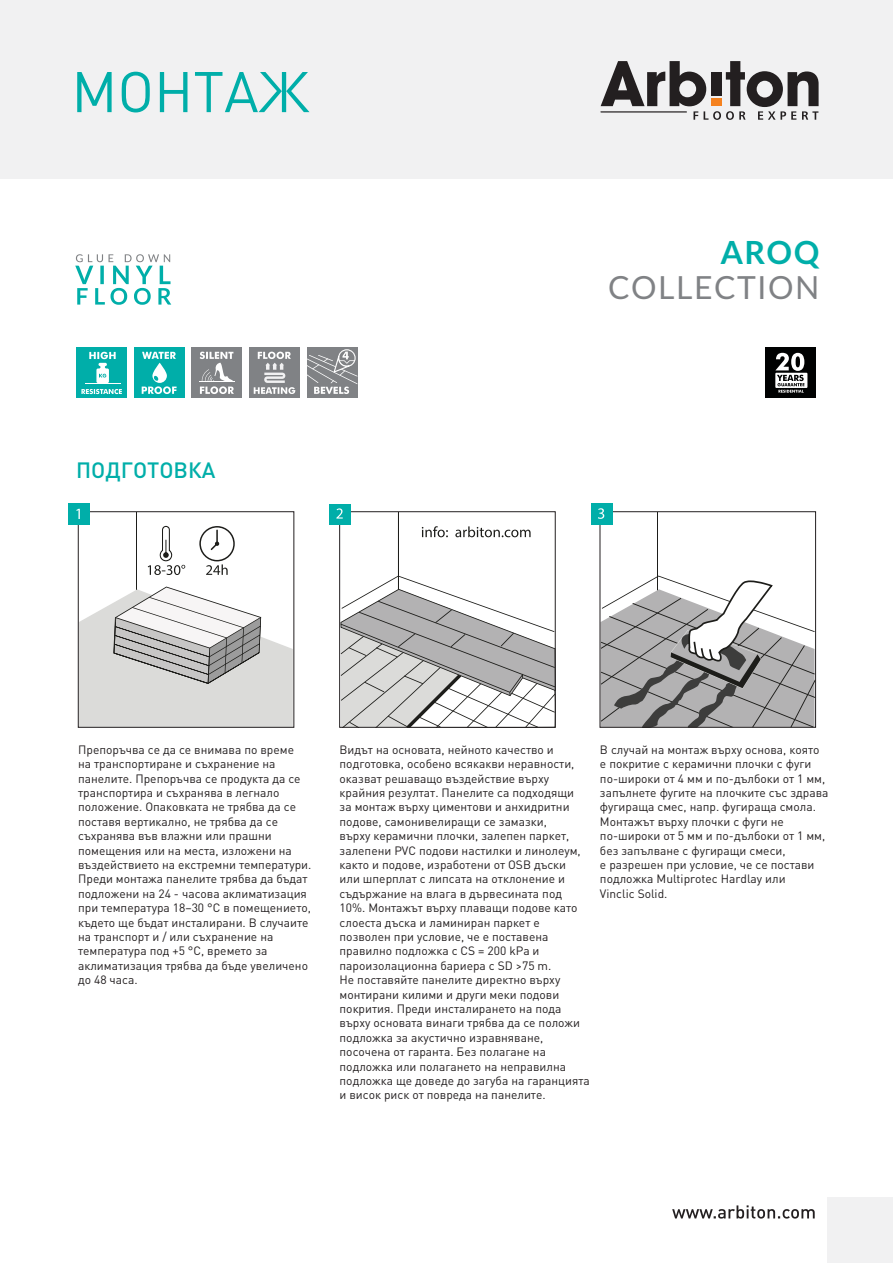
<style>
.page{position:relative;width:893px;height:1263px;background:#fff}
.page>*{position:absolute;margin:0;border:0;box-sizing:border-box;transform-origin:0 0}
.t1{font:56.4px "DIN Pro";color:#00aea9}
.t2{font:31.8px "Lato";letter-spacing:.05em;color:#808285}
.t3{font:700 31.8px "Lato";color:#00aea9}
.t4{font:500 21.9px "DIN Pro";color:#00aea9}
.t5{font:12px/14.4px "DIN Pro";color:#231f20}
</style>
<div class="page">
<hr style="left:657px;top:512px;width:1px;height:79px;background:#1d1d1a">
<svg style="left:602px;top:576px;width:212px;height:150px"></svg>
<div style="left:600px;top:511px;width:216px;height:217px;border:1px solid #231f20"></div>
<hr style="left:398px;top:512px;width:1px;height:79px;background:#1d1d1a">
<svg style="left:341px;top:576px;width:213px;height:150px"></svg>
<svg style="left:422px;top:526px;width:109px;height:11px"></svg>
<div style="left:339px;top:511px;width:217px;height:217px;border:1px solid #231f20"></div>
<div style="left:0;top:0;width:893px;height:179px;background:#f1f1f2"></div>
<svg style="left:601px;top:61px;width:218px;height:59px"></svg>
<div style="left:711px;top:98px;width:10px;height:8px;background:#f58220"></div>
<svg style="left:672px;top:1205px;width:143px;height:13px"></svg>
<div style="left:828px;top:1198px;width:65px;height:65px;background:#f1f1f2"></div>
<hr style="left:137px;top:512px;width:1px;height:79px;background:#1d1d1a">
<svg style="left:199px;top:526px;width:36px;height:49px"></svg>
<svg style="left:148px;top:526px;width:37px;height:49px"></svg>
<svg style="left:80px;top:586px;width:212px;height:140px"></svg>
<div style="left:78px;top:511px;width:216px;height:217px;border:1px solid #231f20"></div>
<div style="left:69px;top:504px;width:21px;height:21px;background:#00aea9"></div>
<svg style="left:76px;top:509px;width:4px;height:10px"></svg>
<div style="left:330px;top:504px;width:21px;height:20px;background:#00aea9"></div>
<svg style="left:336px;top:508px;width:7px;height:11px"></svg>
<div style="left:591px;top:503px;width:21px;height:22px;background:#00aea9"></div>
<svg style="left:598px;top:508px;width:6px;height:11px"></svg>
<div style="left:134px;top:348px;width:51px;height:50px;background:#00aea9"></div>
<div style="left:76px;top:348px;width:51px;height:50px;background:#00aea9"></div>
<svg style="left:142px;top:352px;width:35px;height:42px"></svg>
<svg style="left:75px;top:254px;width:96px;height:51px"></svg>
<svg style="left:81px;top:389px;width:41px;height:5px"></svg>
<svg style="left:89px;top:352px;width:27px;height:31px"></svg>
<hr style="left:85px;top:383px;width:35px;height:1px;background:#fff">
<div style="left:249px;top:348px;width:51px;height:50px;background:#808285"></div>
<div style="left:192px;top:348px;width:50px;height:50px;background:#808285"></div>
<svg style="left:254px;top:352px;width:41px;height:42px"></svg>
<svg style="left:199px;top:352px;width:36px;height:42px"></svg>
<div style="left:307px;top:348px;width:50px;height:50px;background:#808285"></div>
<svg style="left:307px;top:349px;width:50px;height:45px"></svg>
<div style="left:765px;top:348px;width:51px;height:50px;background:#000101"></div>
<svg style="left:775px;top:373px;width:32px;height:15px"></svg>
<svg style="left:775px;top:353px;width:29px;height:40px"></svg>
<h1 class="t1" style="left:71px;top:47px;width:240px">МОНТАЖ</h1>
<h3 class="t4" style="left:76px;top:452px;width:141px">ПОДГОТОВКА</h3>
<h2 class="t3" style="left:721px;top:229px;width:100px">AROQ</h2>
<h2 class="t2" style="left:608px;top:264px;width:213px">COLLECTION</h2>
<p class="t5" style="left:78px;top:742px;width:235px">Препоръчва се да се внимава по време<br>на транспортиране и съхранение на панелите. Препоръчва се продукта да се транспортира и съхранява в легнало положение. Опаковката не трябва да се поставя вертикално, не трябва да се съхранява във влажни или прашни помещения или на места, изложени на въздействието на екстремни температури.<br>Преди монтажа панелите трябва да бъдат подложени на 24 - часова аклиматизация при температура 18–30 °С в помещението, където ще бъдат инсталирани. В случаите на транспорт и / или съхранение на температура под +5 °C, времето за аклиматизация трябва да бъде увеличено до 48 часа.</p>
<p class="t5" style="left:340px;top:742px;width:252px">Видът на основата, нейното качество и подготовка, особено всякакви неравности, оказват решаващо въздействие върху крайния резултат. Панелите са подходящи<br>за монтаж върху циментови и анхидритни подове, самонивелиращи се замазки,<br>върху керамични плочки, залепен паркет, залепени PVC подови настилки и линолеум, както и подове, изработени от OSB дъски<br>или шперплат с липсата на отклонение и съдържание на влага в дървесината под 10%. Монтажът върху плаващи подове като слоеста дъска и ламиниран паркет е позволен при условие, че е поставена правилно подложка с CS = 200 kPa и пароизолационна бариера с SD &gt;75 m.<br>Не поставяйте панелите директно върху монтирани килими и други меки подови покрития. Преди инсталирането на пода върху основата винаги трябва да се положи подложка за акустично изравняване, посочена от гаранта. Без полагане на подложка или полагането на неправилна подложка ще доведе до загуба на гаранцията и висок риск от повреда на панелите.</p>
<p class="t5" style="left:600px;top:742px;width:230px">В случай на монтаж върху основа, която е покритие с керамични плочки с фуги по-широки от 4 мм и по-дълбоки от 1 мм, запълнете фугите на плочките със здрава фугираща смес, напр. фугираща смола.<br>Монтажът върху плочки с фуги не по-широки от 5 мм и по-дълбоки от 1 мм, без запълване с фугиращи смеси,<br>е разрешен при условие, че се постави подложка Multiprotec Hardlay или<br>Vinclic Solid.</p>
</div>
